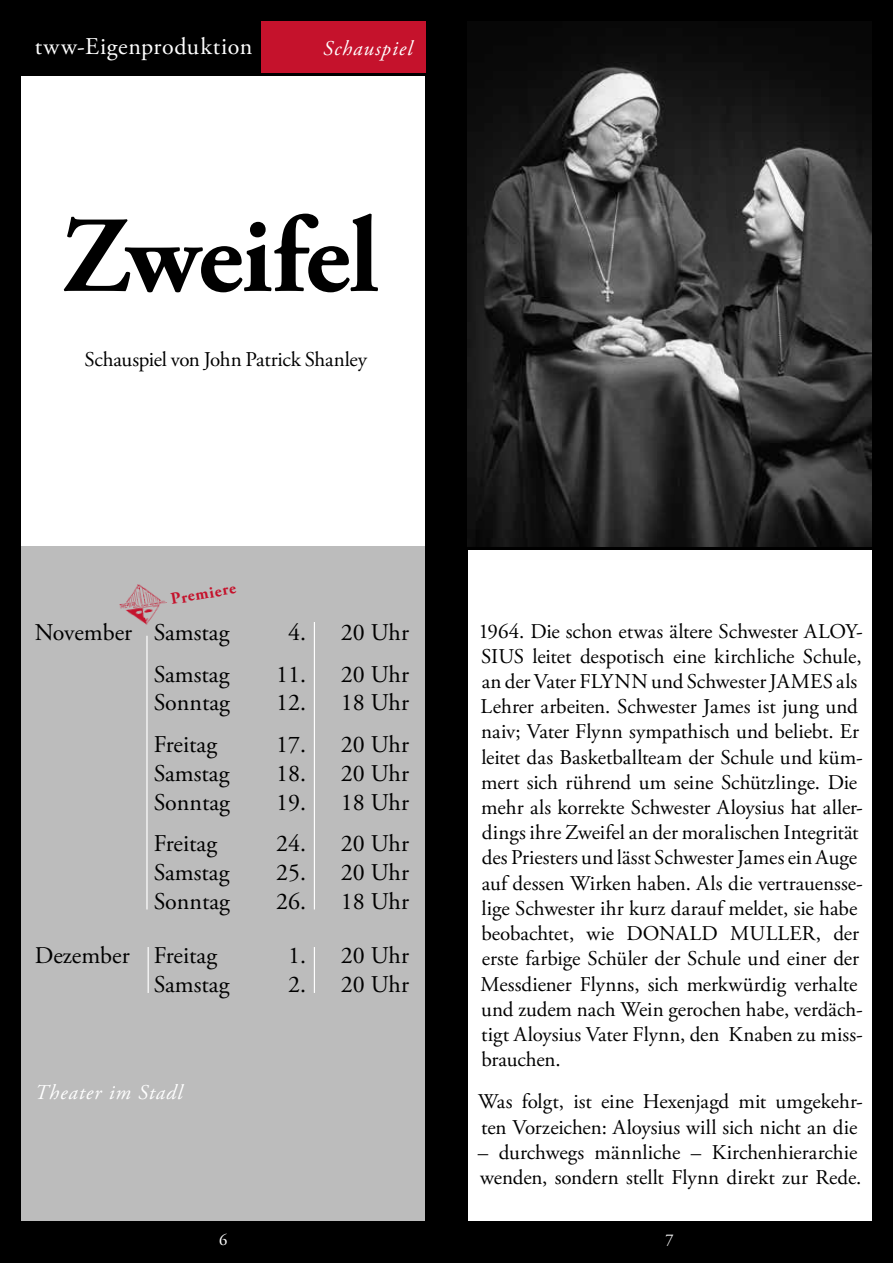
<style>
.page{position:relative;width:893px;height:1263px;background:#000}
.page>*{position:absolute;margin:0;border:0;box-sizing:border-box;transform-origin:0 0}
.t1{font:700 108px "Adobe Garamond Pro";letter-spacing:-.01em;color:#000}
.t2{font:24px "Adobe Garamond Pro";color:#000}
.t3{font:24px "Adobe Garamond Pro";letter-spacing:.03em;color:#fff}
.t4{font:21px/25.2px "Adobe Garamond Pro";color:#000}
.t5{font:italic 21px "Adobe Garamond Pro";letter-spacing:.05em;color:#fff}
.t6{font:700 16.5px "Adobe Garamond Pro";color:#c5122c}
.t7{font:16.5px "Adobe Garamond Pro";color:#fff}
</style>
<div class="page">
<div style="left:21px;top:546px;width:404px;height:674px;background:#bcbcbc"></div>
<div style="left:21px;top:76px;width:404px;height:470px;background:#fff"></div>
<img style="left:119px;top:584px;width:48px;height:41px">
<hr style="left:314px;top:622px;width:1px;height:287px;background:#fff">
<hr style="left:314px;top:947px;width:1px;height:46px;background:#fff">
<hr style="left:148px;top:947px;width:1px;height:46px;background:#fff">
<hr style="left:146px;top:636px;width:2px;height:273px;background:#fff">
<div style="left:261px;top:21px;width:164px;height:52px;background:#c5122c"></div>
<div style="left:468px;top:550px;width:404px;height:670px;background:#fff"></div>
<img style="left:468px;top:21px;width:404px;height:525px">
<p class="t3" style="left:35px;top:32px;width:219px">tww-Eigenproduktion</p>
<p class="t5" style="left:323px;top:35px;width:91px">Schauspiel</p>
<h1 class="t1" style="left:63px;top:194px;width:318px">Zweifel</h1>
<p class="t4" style="left:84px;top:348px;width:284px">Schauspiel von John Patrick Shanley</p>
<p class="t6" style="left:169px;top:590px;width:67px;rotate:-10deg">Premiere</p>
<p class="t2" style="left:35px;top:618px;width:196px">November Samstag</p>
<p class="t2" style="left:288px;top:618px;width:122px">4. 20 Uhr</p>
<p class="t2" style="left:154px;top:660px;width:77px">Samstag</p>
<p class="t2" style="left:276px;top:660px;width:134px">11. 20 Uhr</p>
<p class="t2" style="left:154px;top:688px;width:78px">Sonntag</p>
<p class="t2" style="left:276px;top:688px;width:134px">12. 18 Uhr</p>
<p class="t2" style="left:154px;top:730px;width:65px">Freitag</p>
<p class="t2" style="left:276px;top:730px;width:134px">17. 20 Uhr</p>
<p class="t2" style="left:154px;top:759px;width:77px">Samstag</p>
<p class="t2" style="left:276px;top:759px;width:134px">18. 20 Uhr</p>
<p class="t2" style="left:154px;top:787px;width:78px">Sonntag</p>
<p class="t2" style="left:276px;top:787px;width:134px">19. 18 Uhr</p>
<p class="t2" style="left:154px;top:829px;width:65px">Freitag</p>
<p class="t2" style="left:276px;top:829px;width:134px">24. 20 Uhr</p>
<p class="t2" style="left:154px;top:858px;width:77px">Samstag</p>
<p class="t2" style="left:276px;top:858px;width:134px">25. 20 Uhr</p>
<p class="t2" style="left:154px;top:887px;width:78px">Sonntag</p>
<p class="t2" style="left:276px;top:887px;width:134px">26. 18 Uhr</p>
<p class="t2" style="left:35px;top:941px;width:184px">Dezember Freitag</p>
<p class="t2" style="left:288px;top:941px;width:122px">1. 20 Uhr</p>
<p class="t2" style="left:154px;top:970px;width:77px">Samstag</p>
<p class="t2" style="left:288px;top:970px;width:122px">2. 20 Uhr</p>
<p class="t5" style="left:35px;top:1080px;width:149px">Theater im Stadl</p>
<p class="t4" style="left:479px;top:619px;width:386px">1964. Die schon etwas ältere Schwester ALOY-SIUS leitet despotisch eine kirchliche Schule, an der Vater FLYNN und Schwester JAMES als Lehrer arbeiten. Schwester James ist jung und naiv; Vater Flynn sympathisch und beliebt. Er leitet das Basketballteam der Schule und küm&shy;mert sich rührend um seine Schützlinge. Die mehr als korrekte Schwester Aloysius hat aller&shy;dings ihre Zweifel an der moralischen Integrität des Priesters und lässt Schwester James ein Auge auf dessen Wirken haben. Als die vertrauensse&shy;lige Schwester ihr kurz darauf meldet, sie habe beobachtet, wie DONALD MULLER, der erste farbige Schüler der Schule und einer der Messdiener Flynns, sich merkwürdig verhalte und zudem nach Wein gerochen habe, verdäch&shy;tigt Aloysius Vater Flynn, den Knaben zu miss&shy;brauchen.</p>
<p class="t4" style="left:478px;top:1090px;width:386px">Was folgt, ist eine Hexenjagd mit umgekehr&shy;ten Vorzeichen: Aloysius will sich nicht an die</p>
<p class="t4" style="left:478px;top:1140px;width:385px">– durchwegs männliche – Kirchenhierarchie wenden, sondern stellt Flynn direkt zur Rede.</p>
<p class="t7" style="left:219px;top:1230px;width:10px">6</p>
<p class="t7" style="left:666px;top:1230px;width:10px">7</p>
</div>
